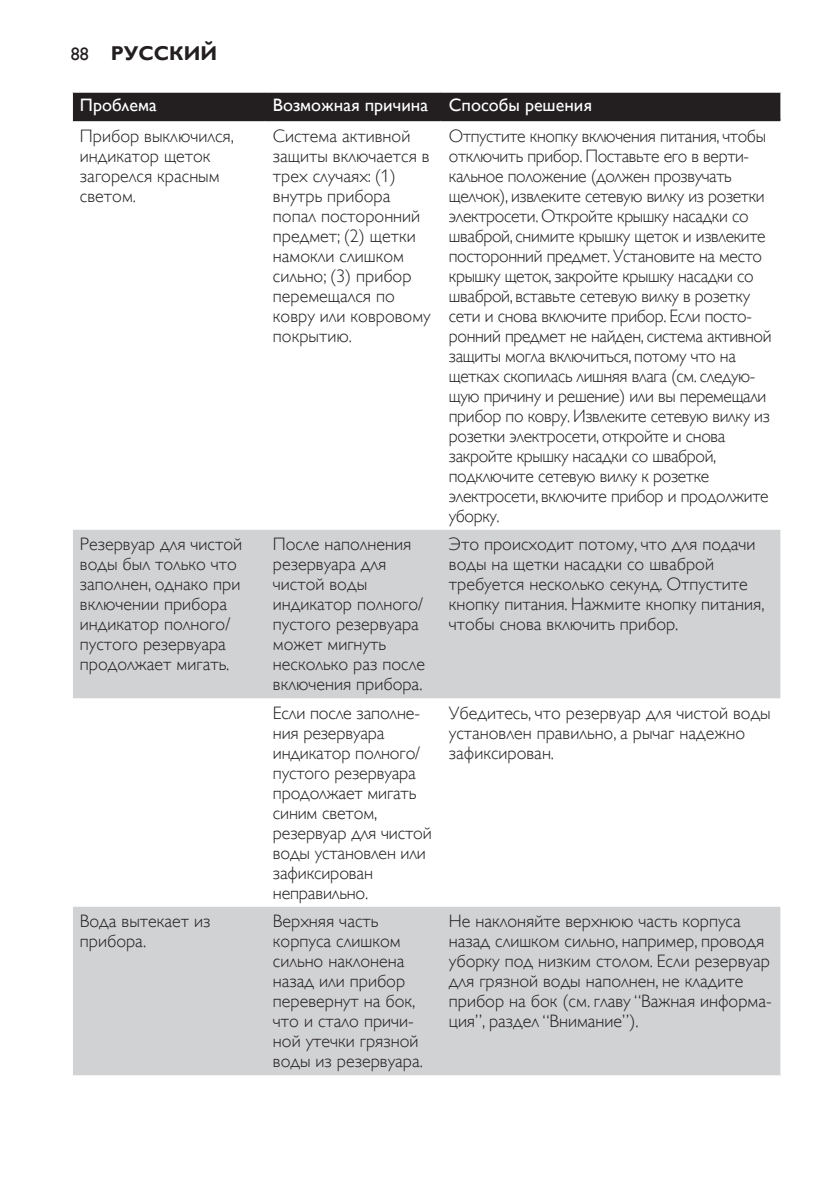
<style>
.page{position:relative;width:840px;height:1191px;background:#fff}
.page>*{position:absolute;margin:0;border:0;box-sizing:border-box;transform-origin:0 0}
.t1{font:700 20px "Gill Sans Alt One WGL";color:#231f20}
.t2{font:18px/20px "Gill Sans Alt One WGL Light";color:#231f20}
.t3{font:18px/20px "Gill Sans Alt One WGL Light";letter-spacing:-.02em;color:#231f20}
.t4{font:18px "Gill Sans Alt One WGL";color:#fff}
.s1{font-weight:400;font-size:18px}
</style>
<div class="page">
<div style="left:73px;top:93px;width:707px;height:26px;background:#231f20"></div>
<svg style="left:73px;top:530px;width:707px;height:545px;fill:#d1d2d4"></svg>
<hr style="left:73px;top:119px;width:192px;height:2px;background:#231f20">
<hr style="left:265px;top:119px;width:175px;height:2px;background:#231f20">
<hr style="left:440px;top:119px;width:340px;height:2px;background:#231f20">
<p class="t1" style="left:71px;top:40px;width:147px"><span class="s1">88</span> РУССКИЙ</p>
<p class="t4" style="left:80px;top:93px;width:78px">Проблема</p>
<p class="t4" style="left:273px;top:93px;width:320px">Возможная причина Способы решения</p>
<p class="t2" style="left:80px;top:126px;width:155px">Прибор выключился, индикатор щеток загорелся красным светом.</p>
<p class="t2" style="left:273px;top:126px;width:159px">Система активной защиты включается в трех случаях: (1) внутрь прибора попал посторонний предмет; (2) щетки намокли слишком сильно; (3) прибор перемещался по ковру или ковровому покрытию.</p>
<p class="t3" style="left:448px;top:126px;width:324px">Отпустите кнопку включения питания, чтобы отключить прибор. Поставьте его в верти&shy;кальное положение (должен прозвучать щелчок), извлеките сетевую вилку из розетки электросети. Откройте крышку насадки со шваброй, снимите крышку щеток и извлеките посторонний предмет. Установите на место крышку щеток, закройте крышку насадки со шваброй, вставьте сетевую вилку в розетку сети и снова включите прибор. Если посто&shy;ронний предмет не найден, система активной защиты могла включиться, потому что на щетках скопилась лишняя влага (см. следую&shy;щую причину и решение) или вы перемещали прибор по ковру. Извлеките сетевую вилку из розетки электросети, откройте и снова закройте крышку насадки со шваброй, подключите сетевую вилку к розетке электросети, включите прибор и продолжите уборку.</p>
<p class="t2" style="left:80px;top:534px;width:164px">Резервуар для чистой воды был только что заполнен, однако при включении прибора индикатор полного/ пустого резервуара продолжает мигать.</p>
<p class="t2" style="left:273px;top:534px;width:153px">После наполнения резервуара для чистой воды индикатор полного/ пустого резервуара может мигнуть несколько раз после включения прибора.</p>
<p class="t2" style="left:448px;top:534px;width:317px">Это происходит потому, что для подачи воды на щетки насадки со шваброй требуется несколько секунд. Отпустите кнопку питания. Нажмите кнопку питания, чтобы снова включить прибор.</p>
<p class="t2" style="left:273px;top:702px;width:160px">Если после заполне&shy;ния резервуара индикатор полного/ пустого резервуара продолжает мигать синим светом, резервуар для чистой воды установлен или зафиксирован неправильно.</p>
<p class="t2" style="left:448px;top:702px;width:323px">Убедитесь, что резервуар для чистой воды установлен правильно, а рычаг надежно зафиксирован.</p>
<p class="t2" style="left:80px;top:911px;width:132px">Вода вытекает из прибора.</p>
<p class="t2" style="left:273px;top:911px;width:151px">Верхняя часть корпуса слишком сильно наклонена назад или прибор перевернут на бок, что и стало причи&shy;ной утечки грязной воды из резервуара.</p>
<p class="t2" style="left:448px;top:911px;width:324px">Не наклоняйте верхнюю часть корпуса назад слишком сильно, например, проводя уборку под низким столом. Если резервуар для грязной воды наполнен, не кладите прибор на бок (см. главу “Важная информа&shy;ция”, раздел “Внимание”).</p>
</div>
